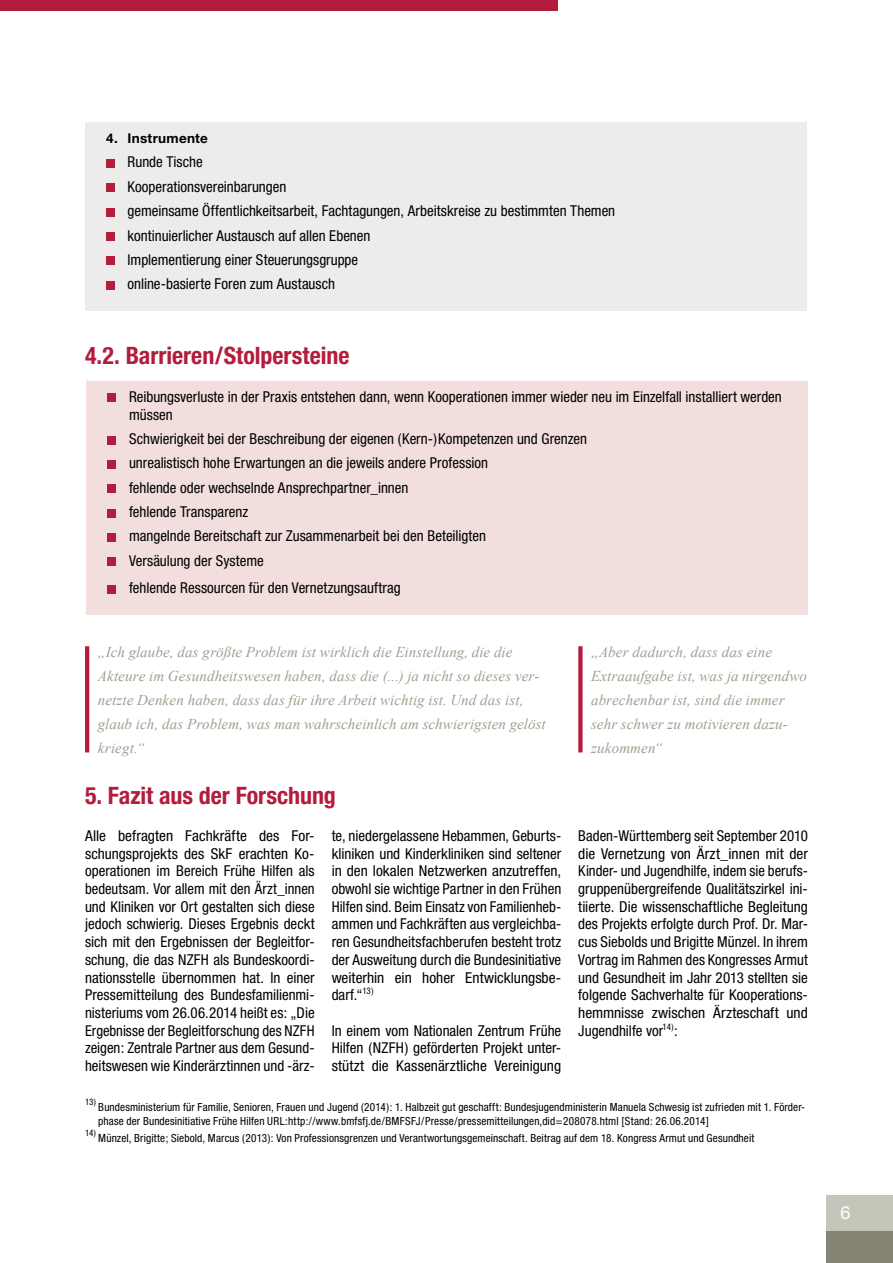
<style>
.page{position:relative;width:893px;height:1263px;background:#fff}
.page>*{position:absolute;margin:0;border:0;box-sizing:border-box;transform-origin:0 0}
.t1{font:700 condensed 24px "Helvetica Neue";color:#b31c3d}
.t2{font:18px "Helvetica Neue";color:#fff}
.t3{font:condensed 15px/17.7px "Helvetica Neue";color:#000;text-align:justify}
.t4{font:italic 15px/24px "Times New Roman";letter-spacing:.005em;color:#a09f90}
.t5{font:700 13.5px "Helvetica Neue";letter-spacing:.02em;color:#000}
.t6{font:condensed 11.25px/13.5px "Helvetica Neue";letter-spacing:.01em;color:#000}
.t7{font:condensed 9px "Helvetica Neue";color:#000}
</style>
<div class="page">
<div style="left:0;top:0;width:557px;height:11px;background:#b31c3d"></div>
<div style="left:827px;top:1230px;width:66px;height:33px;background:#868575"></div>
<div style="left:827px;top:1195px;width:66px;height:35px;background:#c6c5b9"></div>
<div style="left:85px;top:121px;width:721px;height:190px;background:#ececed"></div>
<hr style="left:85px;top:119px;width:721px;height:3px;background:#fff">
<div style="left:106px;top:159px;width:8px;height:8px;background:#b31c3d"></div>
<div style="left:106px;top:184px;width:8px;height:8px;background:#b31c3d"></div>
<div style="left:106px;top:208px;width:8px;height:8px;background:#b31c3d"></div>
<div style="left:106px;top:232px;width:8px;height:9px;background:#b31c3d"></div>
<div style="left:106px;top:257px;width:8px;height:8px;background:#b31c3d"></div>
<div style="left:106px;top:281px;width:8px;height:8px;background:#b31c3d"></div>
<div style="left:578px;top:646px;width:5px;height:106px;background:#b31c3d"></div>
<div style="left:87px;top:379px;width:721px;height:235px;background:#f2dfdd"></div>
<hr style="left:87px;top:378px;width:721px;height:3px;background:#fff">
<div style="left:108px;top:394px;width:8px;height:8px;background:#b31c3d"></div>
<div style="left:108px;top:436px;width:8px;height:8px;background:#b31c3d"></div>
<div style="left:108px;top:460px;width:8px;height:8px;background:#b31c3d"></div>
<div style="left:108px;top:485px;width:8px;height:8px;background:#b31c3d"></div>
<div style="left:108px;top:509px;width:8px;height:8px;background:#b31c3d"></div>
<div style="left:108px;top:533px;width:8px;height:8px;background:#b31c3d"></div>
<div style="left:108px;top:558px;width:8px;height:8px;background:#b31c3d"></div>
<div style="left:108px;top:585px;width:8px;height:8px;background:#b31c3d"></div>
<hr style="left:85px;top:646px;width:4px;height:106px;background:#b31c3d">
<p class="t5" style="left:106px;top:130px;width:103px">4. Instrumente</p>
<p class="t3" style="left:128px;top:150px;width:489px;line-height:24.5px;text-align:left">Runde Tische<br>Kooperationsvereinbarungen<br>gemeinsame Öffentlichkeitsarbeit, Fachtagungen, Arbeitskreise zu bestimmten Themen kontinuierlicher Austausch auf allen Ebenen<br>Implementierung einer Steuerungsgruppe<br>online-basierte Foren zum Austausch</p>
<h1 class="t1" style="left:85px;top:341px;width:266px">4.2. Barrieren/Stolpersteine</h1>
<p class="t3" style="left:129px;top:387px;width:654px">Reibungsverluste in der Praxis entstehen dann, wenn Kooperationen immer wieder neu im Einzelfall installiert werden müssen</p>
<p class="t3" style="left:129px;top:426px;width:459px;line-height:24.3px;text-align:left">Schwierigkeit bei der Beschreibung der eigenen (Kern-)Kompetenzen und Grenzen unrealistisch hohe Erwartungen an die jeweils andere Profession<br>fehlende oder wechselnde Ansprechpartner_innen<br>fehlende Transparenz<br>mangelnde Bereitschaft zur Zusammenarbeit bei den Beteiligten<br>Versäulung der Systeme</p>
<p class="t3" style="left:129px;top:579px;width:273px">fehlende Ressourcen für den Vernetzungsauftrag</p>
<p class="t4" style="left:98px;top:639px;width:449px">„Ich glaube, das größte Problem ist wirklich die Einstellung, die die Akteure im Gesundheitswesen haben, dass die (…) ja nicht so dieses ver&shy;netzte Denken haben, dass das für ihre Arbeit wichtig ist. Und das ist, glaub ich, das Problem, was man wahrscheinlich am schwierigsten gelöst kriegt.“</p>
<p class="t4" style="left:591px;top:639px;width:217px">„Aber dadurch, dass das eine<br>Extraaufgabe ist, was ja nirgendwo abrechenbar ist, sind die immer sehr schwer zu motivieren dazu&shy;zukommen“</p>
<h1 class="t1" style="left:85px;top:781px;width:252px">5. Fazit aus der Forschung</h1>
<p class="t3" style="left:85px;top:827px;width:231px">Alle befragten Fachkräfte des For&shy;schungsprojekts des SkF erachten Ko&shy;operationen im Bereich Frühe Hilfen als bedeutsam. Vor allem mit den Ärzt_innen und Kliniken vor Ort gestalten sich diese jedoch schwierig. Dieses Ergebnis deckt sich mit den Ergebnissen der Begleitfor&shy;schung, die das NZFH als Bundeskoordi&shy;nationsstelle übernommen hat. In einer Pressemitteilung des Bundesfamilienmi&shy;nisteriums vom 26.06.2014 heißt es: „Die Ergebnisse der Begleitforschung des NZFH zeigen: Zentrale Partner aus dem Gesund&shy;heitswesen wie Kinderärztinnen und -ärz-</p>
<p class="t3" style="left:332px;top:827px;width:231px">te, niedergelassene Hebammen, Geburts&shy;kliniken und Kinderkliniken sind seltener in den lokalen Netzwerken anzutreffen, obwohl sie wichtige Partner in den Frühen Hilfen sind. Beim Einsatz von Familienheb&shy;ammen und Fachkräften aus vergleichba&shy;ren Gesundheitsfachberufen besteht trotz der Ausweitung durch die Bundesinitiative weiterhin ein hoher Entwicklungsbe&shy;darf.“<sup>13)</sup></p>
<p class="t3" style="left:332px;top:1021px;width:231px">In einem vom Nationalen Zentrum Frühe Hilfen (NZFH) geförderten Projekt unter&shy;stützt die Kassenärztliche Vereinigung</p>
<p class="t3" style="left:578px;top:827px;width:231px">Baden-Württemberg seit September 2010 die Vernetzung von Ärzt_innen mit der Kinder- und Jugendhilfe, indem sie berufs&shy;gruppenübergreifende Qualitätszirkel ini&shy;tiierte. Die wissenschaftliche Begleitung des Projekts erfolgte durch Prof. Dr. Mar&shy;cus Siebolds und Brigitte Münzel. In ihrem Vortrag im Rahmen des Kongresses Armut und Gesundheit im Jahr 2013 stellten sie folgende Sachverhalte für Kooperations&shy;hemmnisse zwischen Ärzteschaft und Jugendhilfe vor<sup>14)</sup>:</p>
<p class="t7" style="left:85px;top:1097px;width:13px">13)</p>
<p class="t6" style="left:98px;top:1100px;width:708px">Bundesministerium für Familie, Senioren, Frauen und Jugend (2014): 1. Halbzeit gut geschafft: Bundesjugendministerin Manuela Schwesig ist zufrieden mit 1. Förder&shy;phase der Bundesinitiative Frühe Hilfen URL:http://www.bmfsfj.de/BMFSFJ/Presse/pressemitteilungen,did=208078.html [Stand: 26.06.2014]</p>
<p class="t7" style="left:85px;top:1128px;width:13px">14)</p>
<p class="t6" style="left:98px;top:1131px;width:658px">Münzel, Brigitte; Siebold, Marcus (2013): Von Professionsgrenzen und Verantwortungsgemeinschaft. Beitrag auf dem 18. Kongress Armut und Gesundheit</p>
<p class="t2" style="left:840px;top:1202px;width:12px">6</p>
</div>
